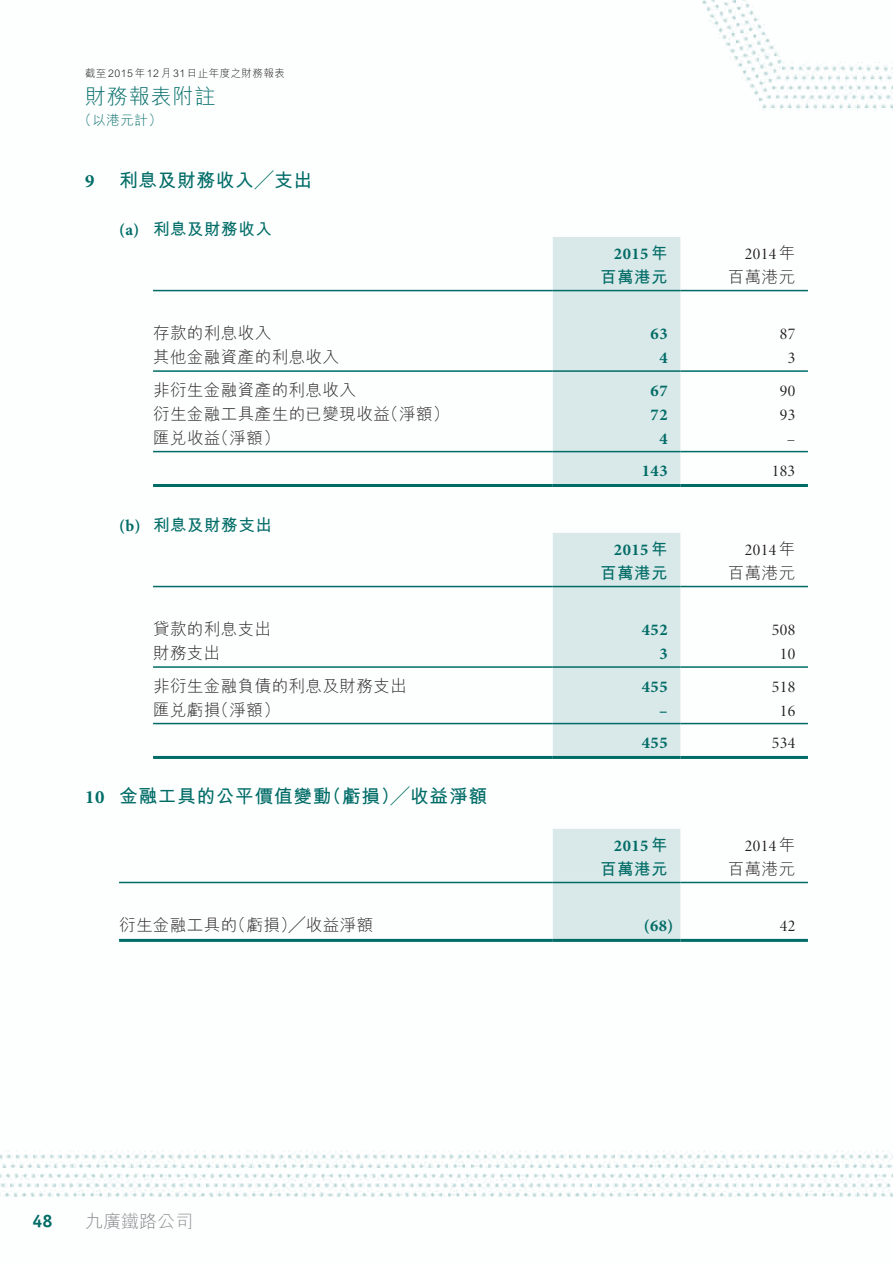
<style>
.page{position:relative;width:893px;height:1263px;background:#fff}
.page>*{position:absolute;margin:0;border:0;box-sizing:border-box;transform-origin:0 0}
.t1{font:300 21px "M Hei HK";letter-spacing:.04em;color:#006c67}
.t2{font:700 18.75px "M Hei HK";letter-spacing:.035em;color:#006c67}
.t3{font:700 18.75px "Minion Pro";color:#006c67}
.t4{font:300 18px "M Hei HK";color:#8a8c8f}
.t5{font:700 18px "Officina Serif";color:#006c67}
.t6{font:300 16.5px "M Hei HK";letter-spacing:.025em;color:#231f20}
.t7{font:700 16.5px "Minion Pro";letter-spacing:.035em;color:#006c67}
.t8{font:16.5px "Minion Pro Disp";letter-spacing:.025em;color:#231f20}
.t9{font:700 16.5px "M Hei HK";letter-spacing:.035em;color:#006c67}
.t10{font:300 13.5px "M Hei HK";color:#006c67}
.t11{font:300 10.5px "M Hei HK";letter-spacing:.04em;color:#231f20}
.s1{font-family:"Minion Pro"}
.s2{font-family:"M Hei HK"}
.s3{font-family:"M Hei HK";font-weight:300}
</style>
<div class="page">
<img style="left:0;top:0;width:893px;height:1197px">
<div style="left:553px;top:237px;width:127px;height:247px;background:#d9e8e8"></div>
<hr style="left:153px;top:290px;width:400px;height:1px;background:#006c67">
<hr style="left:553px;top:290px;width:127px;height:1px;background:#006c67">
<hr style="left:680px;top:290px;width:128px;height:1px;background:#006c67">
<hr style="left:153px;top:370px;width:400px;height:2px;background:#006c67">
<hr style="left:553px;top:370px;width:127px;height:2px;background:#006c67">
<hr style="left:680px;top:370px;width:128px;height:2px;background:#006c67">
<hr style="left:153px;top:451px;width:400px;height:1px;background:#006c67">
<hr style="left:553px;top:451px;width:127px;height:1px;background:#006c67">
<hr style="left:680px;top:451px;width:128px;height:1px;background:#006c67">
<hr style="left:153px;top:484px;width:400px;height:3px;background:#006c67">
<hr style="left:553px;top:484px;width:127px;height:3px;background:#006c67">
<hr style="left:680px;top:484px;width:128px;height:3px;background:#006c67">
<div style="left:553px;top:533px;width:127px;height:223px;background:#d9e8e8"></div>
<hr style="left:153px;top:586px;width:400px;height:1px;background:#006c67">
<hr style="left:553px;top:586px;width:127px;height:1px;background:#006c67">
<hr style="left:680px;top:586px;width:128px;height:1px;background:#006c67">
<hr style="left:153px;top:666px;width:400px;height:2px;background:#006c67">
<hr style="left:553px;top:666px;width:127px;height:2px;background:#006c67">
<hr style="left:680px;top:666px;width:128px;height:2px;background:#006c67">
<hr style="left:153px;top:723px;width:400px;height:1px;background:#006c67">
<hr style="left:553px;top:723px;width:127px;height:1px;background:#006c67">
<hr style="left:680px;top:723px;width:128px;height:1px;background:#006c67">
<hr style="left:153px;top:756px;width:400px;height:3px;background:#006c67">
<hr style="left:553px;top:756px;width:127px;height:3px;background:#006c67">
<hr style="left:680px;top:756px;width:128px;height:3px;background:#006c67">
<div style="left:553px;top:829px;width:127px;height:110px;background:#d9e8e8"></div>
<hr style="left:119px;top:882px;width:434px;height:1px;background:#006c67">
<hr style="left:553px;top:882px;width:127px;height:1px;background:#006c67">
<hr style="left:680px;top:882px;width:128px;height:1px;background:#006c67">
<hr style="left:119px;top:939px;width:434px;height:3px;background:#006c67">
<hr style="left:553px;top:939px;width:127px;height:3px;background:#006c67">
<hr style="left:680px;top:939px;width:128px;height:3px;background:#006c67">
<p class="t11" style="left:85px;top:66px;width:201px">截至 2015年 12月 31日止年度之財務報表</p>
<p class="t1" style="left:85px;top:81px;width:132px">財務報表附註</p>
<p class="t10" style="left:78px;top:110px;width:85px">（以港元計）</p>
<p class="t3" style="left:85px;top:168px;width:11px">9</p>
<p class="t2" style="left:119px;top:166px;width:195px">利息及財務收入╱支出</p>
<p class="t9" style="left:119px;top:217px;width:154px"><span class="s1">(a)</span> 利息及財務收入</p>
<p class="t7" style="left:614px;top:242px;width:55px">2015<span class="s2">年</span></p>
<p class="t8" style="left:745px;top:244px;width:52px">2014<span class="s3">年</span></p>
<p class="t9" style="left:600px;top:265px;width:69px">百萬港元</p>
<p class="t6" style="left:728px;top:265px;width:69px">百萬港元</p>
<p class="t6" style="left:153px;top:322px;width:120px">存款的利息收入</p>
<p class="t7" style="left:651px;top:322px;width:19px">63</p>
<p class="t8" style="left:780px;top:324px;width:17px">87</p>
<p class="t6" style="left:153px;top:346px;width:187px">其他金融資產的利息收入</p>
<p class="t7" style="left:659px;top:346px;width:10px">4</p>
<p class="t8" style="left:788px;top:348px;width:9px">3</p>
<p class="t6" style="left:153px;top:378px;width:204px">非衍生金融資產的利息收入</p>
<p class="t7" style="left:651px;top:379px;width:19px">67</p>
<p class="t8" style="left:780px;top:381px;width:17px">90</p>
<p class="t6" style="left:153px;top:402px;width:298px">衍生金融工具產生的已變現收益（淨額）</p>
<p class="t7" style="left:651px;top:403px;width:19px">72</p>
<p class="t8" style="left:780px;top:405px;width:17px">93</p>
<p class="t6" style="left:153px;top:426px;width:128px">匯兌收益（淨額）</p>
<p class="t7" style="left:659px;top:427px;width:10px">4</p>
<p class="t8" style="left:787px;top:429px;width:10px">–</p>
<p class="t7" style="left:642px;top:459px;width:27px">143</p>
<p class="t8" style="left:772px;top:461px;width:25px">183</p>
<p class="t9" style="left:119px;top:513px;width:154px"><span class="s1">(b)</span> 利息及財務支出</p>
<p class="t7" style="left:614px;top:538px;width:55px">2015<span class="s2">年</span></p>
<p class="t8" style="left:745px;top:540px;width:52px">2014<span class="s3">年</span></p>
<p class="t9" style="left:600px;top:561px;width:69px">百萬港元</p>
<p class="t6" style="left:728px;top:561px;width:69px">百萬港元</p>
<p class="t6" style="left:153px;top:618px;width:120px">貸款的利息支出</p>
<p class="t7" style="left:642px;top:618px;width:27px">452</p>
<p class="t8" style="left:772px;top:620px;width:25px">508</p>
<p class="t6" style="left:153px;top:642px;width:69px">財務支出</p>
<p class="t7" style="left:659px;top:642px;width:10px">3</p>
<p class="t8" style="left:780px;top:644px;width:17px">10</p>
<p class="t6" style="left:153px;top:674px;width:255px">非衍生金融負債的利息及財務支出</p>
<p class="t7" style="left:642px;top:675px;width:27px">455</p>
<p class="t8" style="left:772px;top:677px;width:25px">518</p>
<p class="t6" style="left:153px;top:698px;width:128px">匯兌虧損（淨額）</p>
<p class="t7" style="left:659px;top:699px;width:10px">–</p>
<p class="t8" style="left:780px;top:701px;width:17px">16</p>
<p class="t7" style="left:642px;top:731px;width:27px">455</p>
<p class="t8" style="left:772px;top:733px;width:25px">534</p>
<p class="t2" style="left:85px;top:782px;width:404px"><span class="s1">10</span> 金融工具的公平價值變動（虧損）╱收益淨額</p>
<p class="t7" style="left:614px;top:834px;width:55px">2015<span class="s2">年</span></p>
<p class="t8" style="left:745px;top:836px;width:52px">2014<span class="s3">年</span></p>
<p class="t9" style="left:600px;top:857px;width:69px">百萬港元</p>
<p class="t6" style="left:728px;top:857px;width:69px">百萬港元</p>
<p class="t6" style="left:119px;top:914px;width:256px">衍生金融工具的（虧損）╱收益淨額</p>
<p class="t7" style="left:644px;top:914px;width:31px">(68)</p>
<p class="t8" style="left:780px;top:916px;width:17px">42</p>
<p class="t5" style="left:33px;top:1210px;width:22px">48</p>
<p class="t4" style="left:85px;top:1209px;width:109px">九廣鐵路公司</p>
</div>
